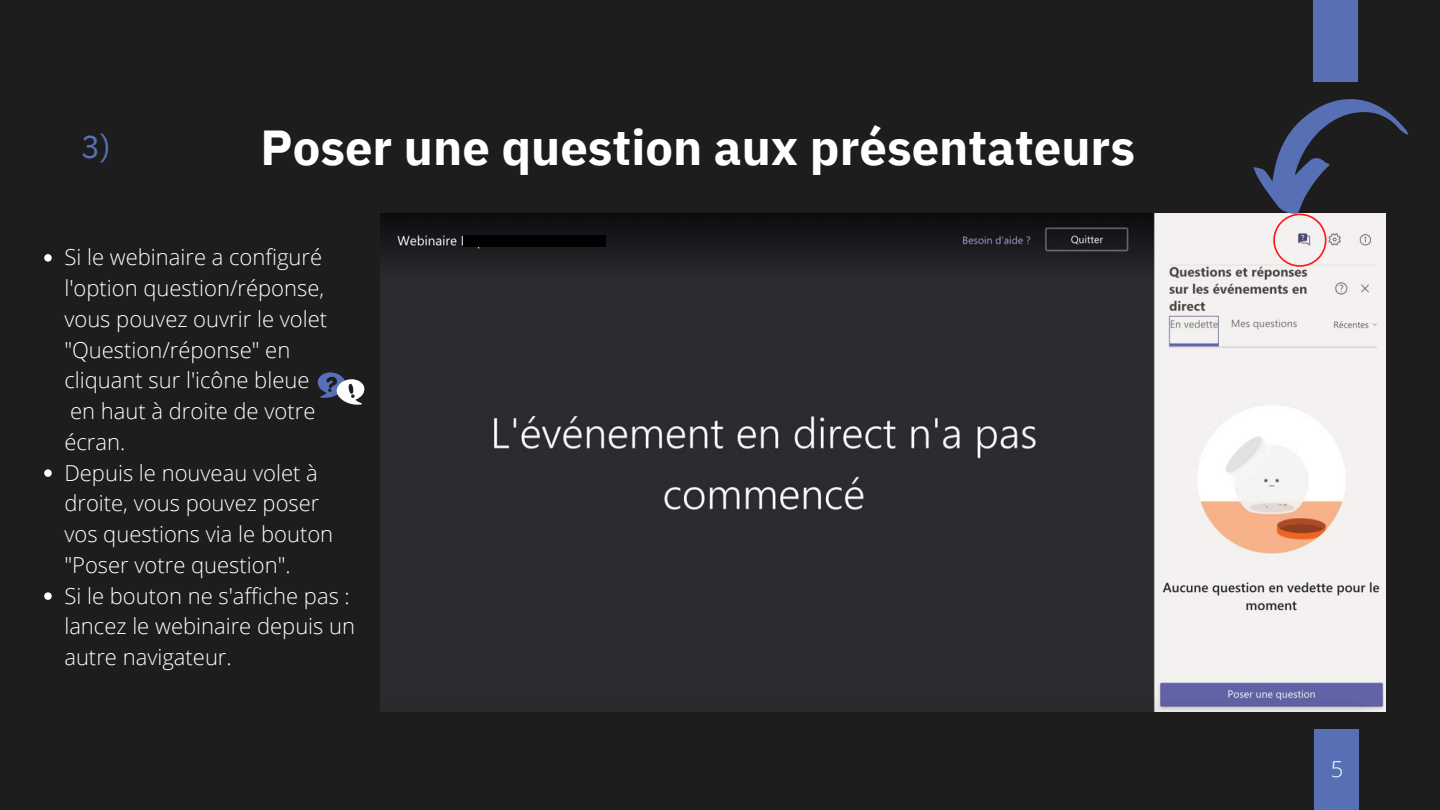
<style>
.page{position:relative;width:1440px;height:810px;background:#1e1d1d}
.page>*{position:absolute;margin:0;border:0;box-sizing:border-box;transform-origin:0 0}
.t1{font:700 49px "IBM Plex Sans";color:#fff}
.t2{font:32px "IBM Plex Sans";color:#566fb5}
.t3{font:300 22px/30.8px "Open Sans";color:#fff}
</style>
<div class="page">
<div style="left:1315px;top:729px;width:44px;height:81px;background:#566fb5"></div>
<div style="left:1313px;top:0;width:44px;height:81px;background:#566fb5"></div>
<svg style="left:317px;top:372px;width:48px;height:33px"></svg>
<svg style="left:44px;top:254px;width:8px;height:8px"></svg>
<svg style="left:44px;top:469px;width:8px;height:8px"></svg>
<svg style="left:44px;top:592px;width:8px;height:8px"></svg>
<img style="left:381px;top:214px;width:1005px;height:498px">
<div style="left:463px;top:236px;width:143px;height:11px;background:#000"></div>
<svg style="left:1253px;top:99px;width:155px;height:168px"></svg>
<h2 class="t2" style="left:81px;top:126px;width:31px">3)</h2>
<h1 class="t1" style="left:261px;top:115px;width:876px">Poser une question aux présentateurs</h1>
<p class="t3" style="left:64px;top:241px;width:292px">Si le webinaire a configuré l'option question/réponse, vous pouvez ouvrir le volet "Question/réponse" en cliquant sur l'icône bleue<br>en haut à droite de votre écran.<br>Depuis le nouveau volet à droite, vous pouvez poser vos questions via le bouton "Poser votre question".<br>Si le bouton ne s'affiche pas : lancez le webinaire depuis un autre navigateur.</p>
<p class="t3" style="left:1331px;top:753px;width:14px">5</p>
</div>
